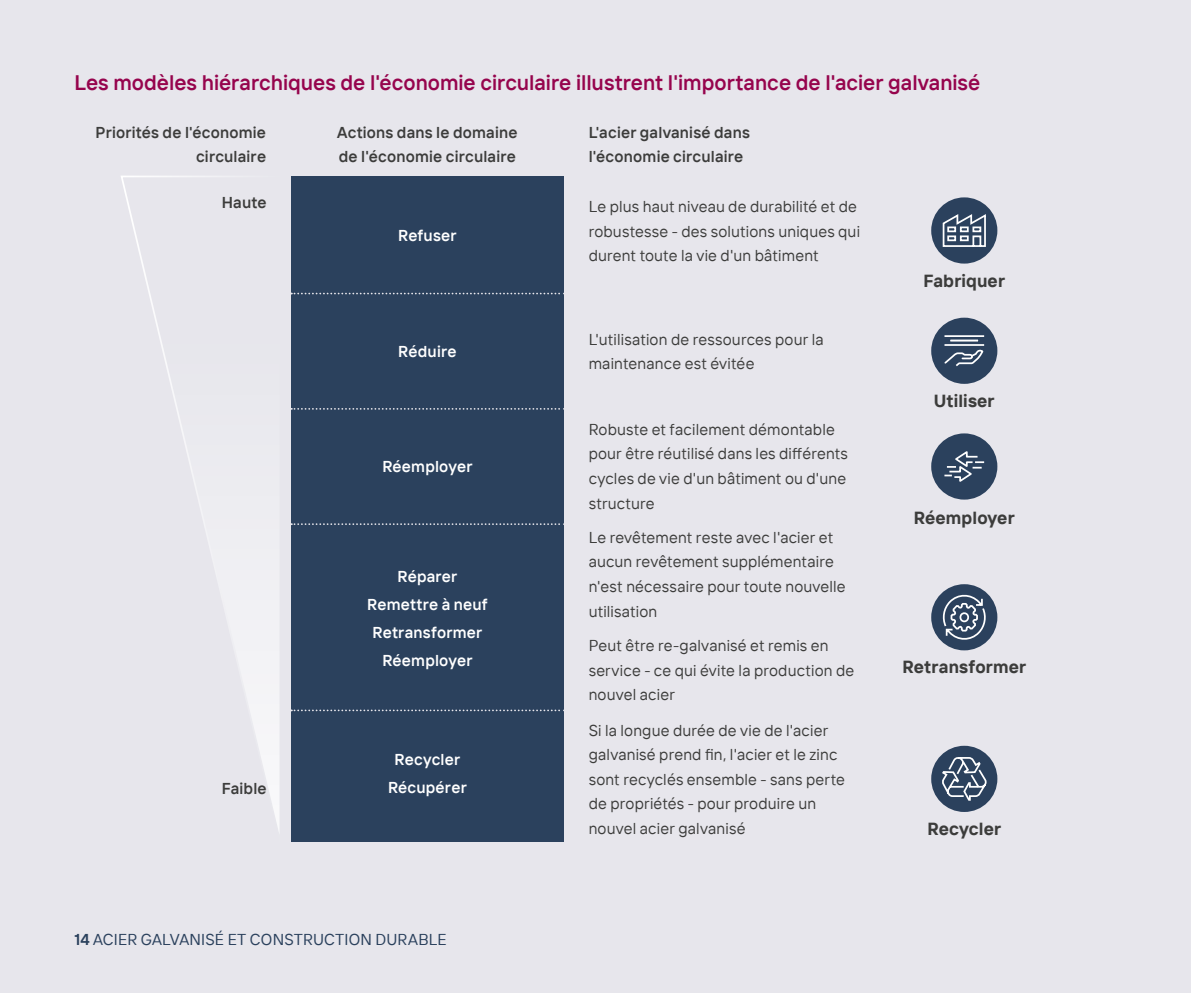
<style>
.page{position:relative;width:1191px;height:993px;background:#fff}
.page>*{position:absolute;margin:0;border:0;box-sizing:border-box;transform-origin:0 0}
.t1{font:600 21px "TT Interphases";color:#96044d}
.t2{font:700 17.5px "TT Interphases";letter-spacing:.005em;color:#3c3c3b}
.t3{font:15.75px/24.5px "TT Interphases";letter-spacing:.01em;color:#3c3c3b}
.t4{font:600 15.75px/24.5px "TT Interphases";letter-spacing:.01em;color:#3c3c3b}
.t5{font:600 15.75px/28px "TT Interphases";letter-spacing:.01em;color:#fff;text-align:center}
.t6{font:15.75px "TT Interphases";letter-spacing:.01em;color:#2b415d}
.s1{font-weight:600}
</style>
<div class="page">
<div style="left:0;top:0;width:1191px;height:992px;background:#e7e6ec"></div>
<svg style="left:121px;top:176px;width:158px;height:655px"></svg>
<div style="left:291px;top:176px;width:273px;height:665px;background:#2b415d"></div>
<svg style="left:291px;top:292px;width:273px;height:2px"></svg>
<svg style="left:291px;top:408px;width:273px;height:1px"></svg>
<svg style="left:291px;top:523px;width:273px;height:2px"></svg>
<svg style="left:291px;top:709px;width:273px;height:2px"></svg>
<div style="left:931px;top:745px;width:66px;height:66px;background:#2b415d;border-radius:50%"></div>
<svg style="left:940px;top:754px;width:48px;height:47px"></svg>
<div style="left:931px;top:584px;width:66px;height:66px;background:#2b415d;border-radius:50%"></div>
<svg style="left:942px;top:591px;width:44px;height:52px"></svg>
<div style="left:931px;top:317px;width:66px;height:67px;background:#2b415d;border-radius:50%"></div>
<svg style="left:944px;top:349px;width:40px;height:18px"></svg>
<svg style="left:950px;top:339px;width:29px;height:3px"></svg>
<hr style="left:944px;top:335px;width:40px;height:2px;background:#fff">
<hr style="left:944px;top:344px;width:40px;height:2px;background:#fff">
<div style="left:931px;top:433px;width:66px;height:66px;background:#2b415d;border-radius:50%"></div>
<svg style="left:944px;top:451px;width:41px;height:31px"></svg>
<div style="left:931px;top:197px;width:66px;height:66px;background:#2b415d;border-radius:50%"></div>
<svg style="left:942px;top:214px;width:44px;height:33px"></svg>
<h1 class="t1" style="left:74px;top:69px;width:907px">Les modèles hiérarchiques de l'économie circulaire illustrent l'importance de l'acier galvanisé</h1>
<p class="t4" style="left:96px;top:119px;width:172px;text-align:right">Priorités de l'économie circulaire</p>
<p class="t4" style="left:337px;top:119px;width:182px">Actions dans le domaine de l'économie circulaire</p>
<p class="t4" style="left:588px;top:119px;width:163px">L'acier galvanisé dans l'économie circulaire</p>
<p class="t4" style="left:222px;top:189px;width:46px">Haute</p>
<p class="t3" style="left:588px;top:194px;width:273px">Le plus haut niveau de durabilité et de robustesse - des solutions uniques qui durent toute la vie d'un bâtiment</p>
<p class="t5" style="left:398px;top:221px;width:60px">Refuser</p>
<p class="t5" style="left:398px;top:337px;width:60px">Réduire</p>
<p class="t5" style="left:382px;top:452px;width:92px">Réemployer</p>
<p class="t4" style="left:222px;top:775px;width:46px">Faible</p>
<p class="t5" style="left:367px;top:562px;width:122px">Réparer<br>Remettre à neuf<br>Retransformer<br>Réemployer</p>
<p class="t5" style="left:388px;top:745px;width:80px">Recycler<br>Récupérer</p>
<p class="t6" style="left:74px;top:929px;width:374px"><span class="s1">14</span> ACIER GALVANISÉ ET CONSTRUCTION DURABLE</p>
<p class="t3" style="left:588px;top:326px;width:236px">L'utilisation de ressources pour la maintenance est évitée</p>
<p class="t3" style="left:588px;top:416px;width:261px">Robuste et facilement démontable pour être réutilisé dans les différents cycles de vie d'un bâtiment ou d'une structure</p>
<p class="t3" style="left:588px;top:524px;width:258px">Le revêtement reste avec l'acier et aucun revêtement supplémentaire n'est nécessaire pour toute nouvelle utilisation</p>
<p class="t3" style="left:588px;top:632px;width:267px">Peut être re-galvanisé et remis en service - ce qui évite la production de nouvel acier</p>
<p class="t3" style="left:588px;top:717px;width:258px">Si la longue durée de vie de l'acier galvanisé prend fin, l'acier et le zinc sont recyclés ensemble - sans perte de propriétés - pour produire un nouvel acier galvanisé</p>
<p class="t2" style="left:923px;top:269px;width:83px">Fabriquer</p>
<p class="t2" style="left:934px;top:389px;width:62px">Utiliser</p>
<p class="t2" style="left:913px;top:506px;width:102px">Réemployer</p>
<p class="t2" style="left:902px;top:655px;width:125px">Retransformer</p>
<p class="t2" style="left:927px;top:817px;width:75px">Recycler</p>
</div>
